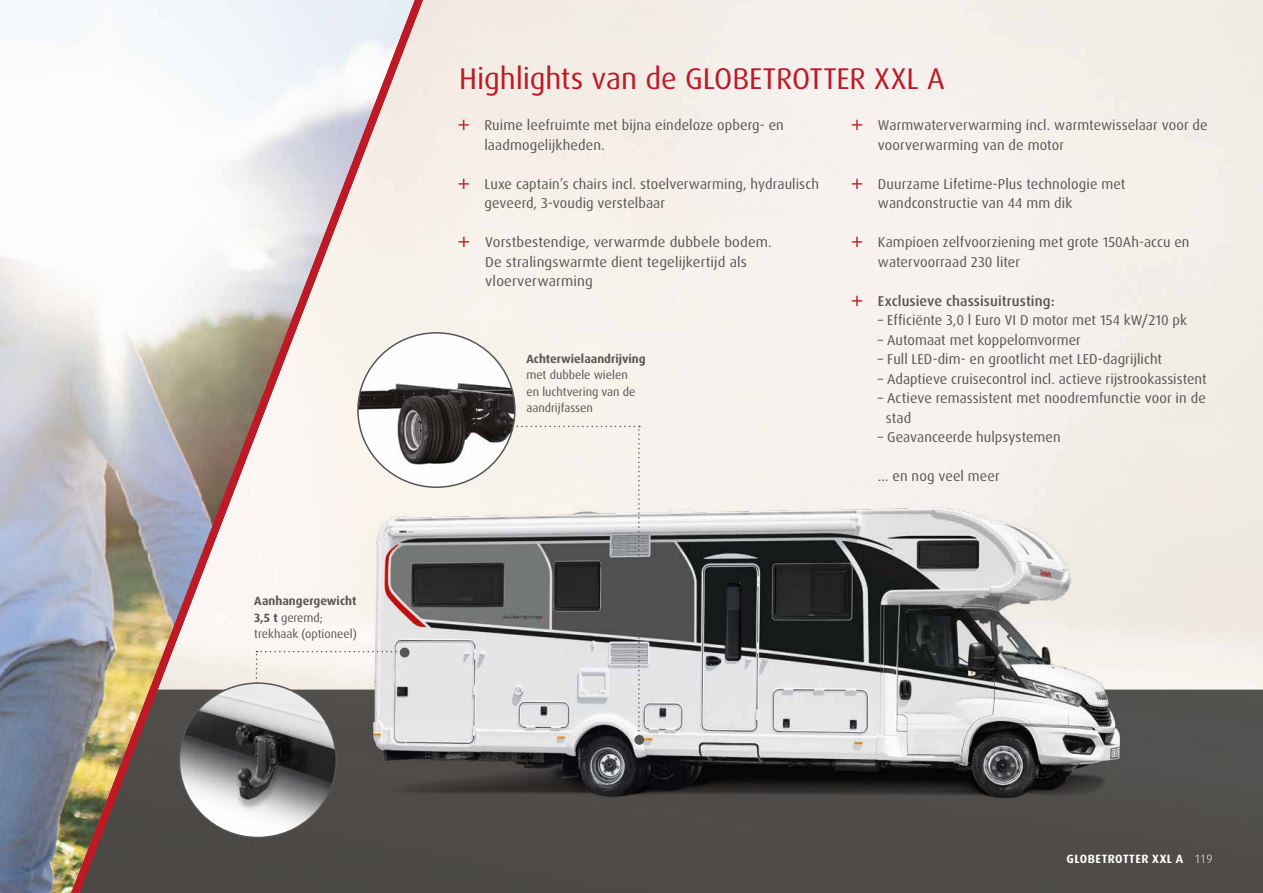
<style>
.page{position:relative;width:1263px;height:893px;background:#fff}
.page>*{position:absolute;margin:0;border:0;box-sizing:border-box;transform-origin:0 0}
.t1{font:30px "Dax Pro";letter-spacing:-.005em;color:#bd1a26}
.t2{font:14.25px/19.5px "Dax OT";letter-spacing:.005em;color:#575656}
.t3{font:500 14.25px "Dax OT";letter-spacing:.005em;color:#575656}
.t4{font:12px/16.5px "Dax Pro";color:#575656}
.t5{font:700 12px "Dax Pro";color:#575656}
.t6{font:700 12px "Dax Pro";letter-spacing:.04em;color:#fff}
.t7{font:300 12px "Dax OT";color:#fff}
.s1{font-weight:700}
</style>
<div class="page">
<div style="left:439px;top:690px;width:824px;height:203px;background:#4e4b49"></div>
<img style="left:439px;top:481px;width:723px;height:328px">
<img style="left:0;top:256px;width:56px;height:637px">
<div style="left:634px;top:735px;width:10px;height:10px;background:#565656;border-radius:50%"></div>
<svg style="left:503px;top:426px;width:137px;height:315px;background:#b6b5b3"></svg>
<img style="left:439px;top:333px;width:76px;height:154px">
<svg style="left:56px;top:0;width:383px;height:893px"></svg>
<svg style="left:459px;top:120px;width:10px;height:10px"></svg>
<svg style="left:459px;top:178px;width:10px;height:11px"></svg>
<svg style="left:459px;top:237px;width:10px;height:10px"></svg>
<svg style="left:852px;top:120px;width:10px;height:10px"></svg>
<svg style="left:852px;top:178px;width:10px;height:11px"></svg>
<svg style="left:852px;top:237px;width:10px;height:10px"></svg>
<svg style="left:852px;top:295px;width:10px;height:11px"></svg>
<p class="t4" style="left:254px;top:593px;width:104px"><span class="s1">Aanhangergewicht<br>3,5 t</span> geremd; trekhaak (optioneel)</p>
<h1 class="t1" style="left:459px;top:59px;width:487px">Highlights van de GLOBETROTTER XXL A</h1>
<p class="t2" style="left:484px;top:116px;width:301px">Ruime leefruimte met bijna eindeloze opberg- en laadmogelijkheden.</p>
<p class="t2" style="left:484px;top:174px;width:336px">Luxe captain’s chairs incl. stoelverwarming, hydraulisch geveerd, 3-voudig verstelbaar</p>
<p class="t2" style="left:485px;top:233px;width:288px">Vorstbestendige, verwarmde dubbele bodem.<br>De stralingswarmte dient tegelijkertijd als vloerverwarming</p>
<p class="t2" style="left:878px;top:116px;width:331px">Warmwaterverwarming incl. warmtewisselaar voor de voorverwarming van de motor</p>
<p class="t2" style="left:878px;top:174px;width:249px">Duurzame Lifetime-Plus technologie met wandconstructie van 44 mm dik</p>
<p class="t2" style="left:878px;top:233px;width:313px">Kampioen zelfvoorziening met grote 150Ah-accu en watervoorraad 230 liter</p>
<p class="t3" style="left:878px;top:292px;width:178px">Exclusieve chassisuitrusting:</p>
<p class="t2" style="left:878px;top:311px;width:311px">– Efficiënte 3,0 l Euro VI D motor met 154 kW/210 pk</p>
<p class="t2" style="left:878px;top:330px;width:204px">– Automaat met koppelomvormer</p>
<p class="t2" style="left:878px;top:350px;width:286px">– Full LED-dim- en grootlicht met LED-dagrijlicht</p>
<p class="t2" style="left:878px;top:369px;width:330px">– Adaptieve cruisecontrol incl. actieve rijstrookassistent</p>
<p class="t2" style="left:886px;top:389px;width:322px;text-indent:-8px">– Actieve remassistent met noodremfunctie voor in de stad</p>
<p class="t2" style="left:878px;top:428px;width:184px">– Geavanceerde hulpsystemen</p>
<p class="t2" style="left:878px;top:467px;width:123px">… en nog veel meer</p>
<p class="t5" style="left:526px;top:351px;width:121px">Achterwielaandrijving</p>
<p class="t4" style="left:526px;top:367px;width:111px">met dubbele wielen en luchtvering van de aandrijfassen</p>
<p class="t6" style="left:1066px;top:851px;width:118px">GLOBETROTTER XXL A</p>
<p class="t7" style="left:1195px;top:851px;width:19px">119</p>
</div>
